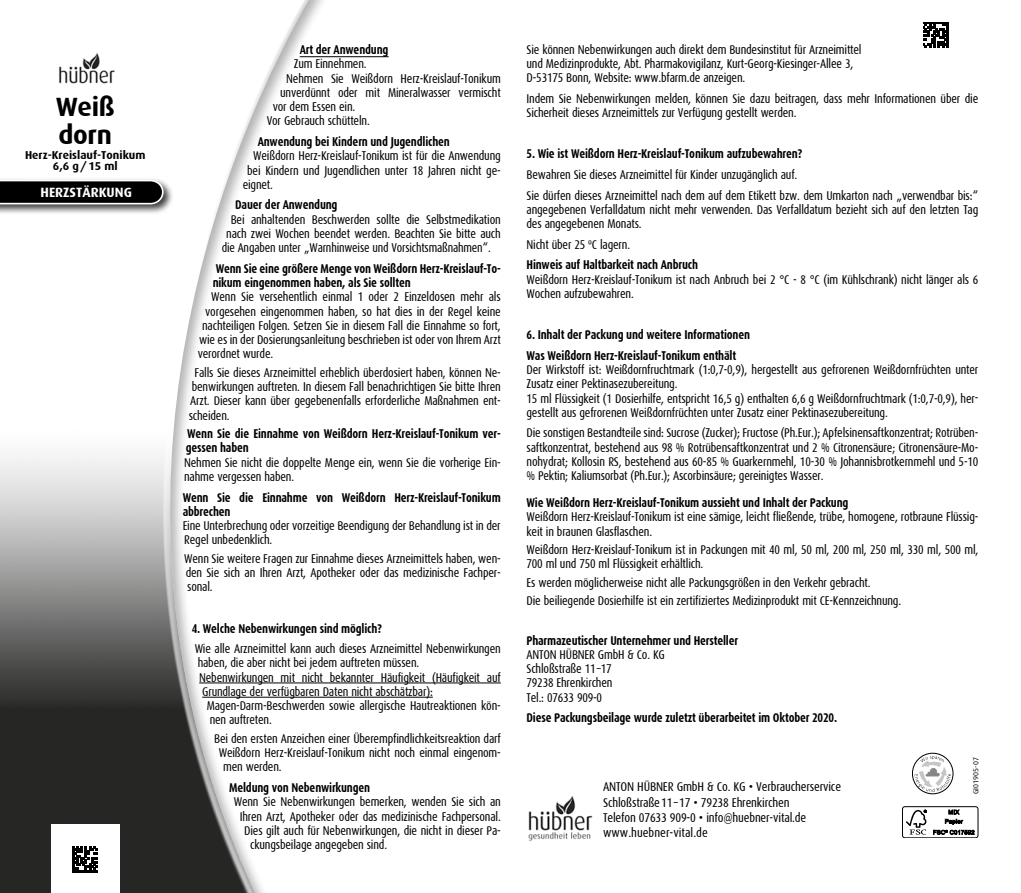
<style>
.page{position:relative;width:1021px;height:893px;background:#fff}
.page>*{position:absolute;margin:0;border:0;box-sizing:border-box;transform-origin:0 0}
.t1{font:700 26.4px/27.9px "Dax";letter-spacing:-.015em;color:#000}
.t2{font:700 13.5px "Dax";color:#fff}
.t3{font:12.75px/14.2px "Dax Condensed";letter-spacing:-.015em;color:#000}
.t4{font:700 12.75px/14.2px "Dax Condensed";letter-spacing:-.015em;color:#000}
.t5{font:12.75px "Dax Condensed";letter-spacing:-.015em;color:#000;scale:.95 1}
.t6{font:700 11.4px/11.2px "Dax";color:#000;text-align:center}
.t7{font:7.5px "Dax";color:#000}
</style>
<div class="page">
<hr style="left:300px;top:56px;width:88px;height:1px;background:#000">
<hr style="left:199px;top:683px;width:302px;height:1px;background:#000">
<hr style="left:202px;top:697px;width:231px;height:1px;background:#000">
<svg style="left:912px;top:753px;width:41px;height:41px"></svg>
<div style="left:912px;top:753px;width:41px;height:41px;border:1px solid #000;border-radius:50%"></div>
<svg style="left:914px;top:756px;width:36px;height:36px"></svg>
<div style="left:902px;top:806px;width:76px;height:32px;border:1px solid #000;border-radius:3px"></div>
<svg style="left:906px;top:810px;width:20px;height:25px"></svg>
<svg style="left:933px;top:809px;width:41px;height:26px"></svg>
<img style="left:528px;top:796px;width:65px;height:45px">
<div style="left:0;top:0;width:331px;height:893px;background:#fff"></div>
<img style="left:0;top:0;width:309px;height:893px">
<img style="left:45px;top:46px;width:82px;height:48px">
<div style="left:0;top:177px;width:174px;height:38px;background:#000;opacity:.75"></div>
<svg style="left:0;top:180px;width:164px;height:24px"></svg>
<div style="left:51px;top:825px;width:68px;height:68px;background:#fff"></div>
<svg style="left:72px;top:846px;width:26px;height:26px"></svg>
<svg style="left:923px;top:22px;width:25px;height:25px"></svg>
<h1 class="t1" style="left:56px;top:93px;width:60px">Weiß dorn</h1>
<p class="t6" style="left:25px;top:150px;width:122px">Herz-Kreislauf-Tonikum<br>6,6 g/15 ml</p>
<p class="t2" style="left:41px;top:185px;width:93px">HERZSTÄRKUNG</p>
<p class="t4" style="left:300px;top:43px;width:90px">Art der Anwendung</p>
<p class="t3" style="left:294px;top:57px;width:74px">Zum Einnehmen.</p>
<p class="t3" style="left:286px;top:71px;width:216px">Nehmen Sie Weißdorn Herz-Kreislauf-Tonikum</p>
<p class="t3" style="left:280px;top:86px;width:222px">unverdünnt oder mit Mineralwasser vermischt</p>
<p class="t3" style="left:273px;top:100px;width:84px">vor dem Essen ein.</p>
<p class="t3" style="left:267px;top:114px;width:105px">Vor Gebrauch schütteln.</p>
<p class="t4" style="left:258px;top:135px;width:194px">Anwendung bei Kindern und Jugendlichen</p>
<p class="t3" style="left:253px;top:149px;width:249px">Weißdorn Herz-Kreislauf-Tonikum ist für die Anwendung</p>
<p class="t3" style="left:247px;top:163px;width:255px">bei Kindern und Jugendlichen unter 18 Jahren nicht ge-</p>
<p class="t3" style="left:243px;top:177px;width:32px">eignet.</p>
<p class="t4" style="left:235px;top:198px;width:104px">Dauer der Anwendung</p>
<p class="t3" style="left:231px;top:212px;width:271px">Bei anhaltenden Beschwerden sollte die Selbstmedikation</p>
<p class="t3" style="left:226px;top:227px;width:276px">nach zwei Wochen beendet werden. Beachten Sie bitte auch</p>
<p class="t5" style="left:222px;top:241px;width:285px">die Angaben unter „Warnhinweise und Vorsichtsmaßnahmen“.</p>
<p class="t4" style="left:213px;top:261px;width:290px">Wenn Sie eine größere Menge von Weißdorn Herz-Kreislauf-To&shy;nikum eingenommen haben, als Sie sollten</p>
<p class="t3" style="left:211px;top:290px;width:291px">Wenn Sie versehentlich einmal 1 oder 2 Einzeldosen mehr als</p>
<p class="t3" style="left:205px;top:304px;width:297px">vorgesehen eingenommen haben, so hat dies in der Regel keine</p>
<p class="t3" style="left:202px;top:318px;width:300px">nachteiligen Folgen. Setzen Sie in diesem Fall die Einnahme so fort,</p>
<p class="t3" style="left:199px;top:333px;width:303px">wie es in der Dosierungsanleitung beschrieben ist oder von Ihrem Arzt</p>
<p class="t3" style="left:198px;top:347px;width:77px">verordnet wurde.</p>
<p class="t3" style="left:189px;top:366px;width:314px;text-align:justify;text-indent:6px">Falls Sie dieses Arzneimittel erheblich überdosiert haben, können Ne&shy;benwirkungen auftreten. In diesem Fall benachrichtigen Sie bitte Ihren Arzt. Dieser kann über gegebenenfalls erforderliche Maßnahmen ent&shy;scheiden.</p>
<p class="t4" style="left:186px;top:427px;width:317px">Wenn Sie die Einnahme von Weißdorn Herz-Kreislauf-Tonikum ver&shy;gessen haben</p>
<p class="t3" style="left:184px;top:455px;width:318px">Nehmen Sie nicht die doppelte Menge ein, wenn Sie die vorherige Ein&shy;nahme vergessen haben.</p>
<p class="t4" style="left:183px;top:490px;width:320px">Wenn Sie die Einnahme von Weißdorn Herz-Kreislauf-Tonikum abbrechen</p>
<p class="t3" style="left:183px;top:519px;width:319px">Eine Unterbrechung oder vorzeitige Beendigung der Behandlung ist in der<br>Regel unbedenklich.</p>
<p class="t3" style="left:184px;top:551px;width:318px;text-align:justify">Wenn Sie weitere Fragen zur Einnahme dieses Arzneimittels haben, wen&shy;den Sie sich an Ihren Arzt, Apotheker oder das medizinische Fachper&shy;sonal.</p>
<p class="t4" style="left:192px;top:621px;width:192px">4. Welche Nebenwirkungen sind möglich?</p>
<p class="t3" style="left:195px;top:642px;width:308px">Wie alle Arzneimittel kann auch dieses Arzneimittel Nebenwirkungen</p>
<p class="t3" style="left:198px;top:656px;width:223px">haben, die aber nicht bei jedem auftreten müssen.</p>
<p class="t3" style="left:199px;top:670px;width:303px">Nebenwirkungen mit nicht bekannter Häufigkeit (Häufigkeit auf</p>
<p class="t3" style="left:202px;top:685px;width:232px">Grundlage der verfügbaren Daten nicht abschätzbar):</p>
<p class="t3" style="left:207px;top:699px;width:295px">Magen-Darm-Beschwerden sowie allergische Hautreaktionen kön-</p>
<p class="t3" style="left:210px;top:713px;width:64px">nen auftreten.</p>
<p class="t3" style="left:214px;top:731px;width:288px">Bei den ersten Anzeichen einer Überempfindlichkeitsreaktion darf</p>
<p class="t3" style="left:219px;top:746px;width:283px">Weißdorn Herz-Kreislauf-Tonikum nicht noch einmal eingenom-</p>
<p class="t3" style="left:223px;top:760px;width:60px">men werden.</p>
<p class="t4" style="left:229px;top:781px;width:142px">Meldung von Nebenwirkungen</p>
<p class="t3" style="left:234px;top:795px;width:268px">Wenn Sie Nebenwirkungen bemerken, wenden Sie sich an</p>
<p class="t3" style="left:240px;top:809px;width:262px">Ihren Arzt, Apotheker oder das medizinische Fachpersonal.</p>
<p class="t3" style="left:244px;top:823px;width:258px">Dies gilt auch für Nebenwirkungen, die nicht in dieser Pa-</p>
<p class="t3" style="left:250px;top:838px;width:138px">ckungsbeilage angegeben sind.</p>
<p class="t3" style="left:526px;top:42px;width:336px">Sie können Nebenwirkungen auch direkt dem Bundesinstitut für Arzneimittel und Medizinprodukte, Abt. Pharmakovigilanz, Kurt-Georg-Kiesinger-Allee 3,<br>D-53175 Bonn, Website: www.bfarm.de anzeigen.</p>
<p class="t3" style="left:526px;top:91px;width:453px">Indem Sie Nebenwirkungen melden, können Sie dazu beitragen, dass mehr Informationen über die<br>Sicherheit dieses Arzneimittels zur Verfügung gestellt werden.</p>
<p class="t4" style="left:526px;top:147px;width:277px">5. Wie ist Weißdorn Herz-Kreislauf-Tonikum aufzubewahren?</p>
<p class="t3" style="left:526px;top:164px;width:453px;line-height:20.7px">Bewahren Sie dieses Arzneimittel für Kinder unzugänglich auf.<br>Sie dürfen dieses Arzneimittel nach dem auf dem Etikett bzw. dem Umkarton nach „verwendbar bis:“</p>
<p class="t3" style="left:526px;top:202px;width:453px">angegebenen Verfalldatum nicht mehr verwenden. Das Verfalldatum bezieht sich auf den letzten Tag des angegebenen Monats.</p>
<p class="t3" style="left:526px;top:237px;width:105px">Nicht über 25 ºC lagern.</p>
<p class="t4" style="left:526px;top:258px;width:173px">Hinweis auf Haltbarkeit nach Anbruch</p>
<p class="t3" style="left:526px;top:272px;width:453px">Weißdorn Herz-Kreislauf-Tonikum ist nach Anbruch bei 2 °C - 8 °C (im Kühlschrank) nicht länger als 6<br>Wochen aufzubewahren.</p>
<p class="t4" style="left:526px;top:324px;width:225px;line-height:20.7px">6. Inhalt der Packung und weitere Informationen<br>Was Weißdorn Herz-Kreislauf-Tonikum enthält</p>
<p class="t3" style="left:526px;top:363px;width:453px">Der Wirkstoff ist: Weißdornfruchtmark (1:0,7-0,9), hergestellt aus gefrorenen Weißdornfrüchten unter Zusatz einer Pektinasezubereitung.<br>15 ml Flüssigkeit (1 Dosierhilfe, entspricht 16,5 g) enthalten 6,6 g Weißdornfruchtmark (1:0,7-0,9), her&shy;gestellt aus gefrorenen Weißdornfrüchten unter Zusatz einer Pektinasezubereitung.</p>
<p class="t3" style="left:526px;top:426px;width:453px;text-align:justify">Die sonstigen Bestandteile sind: Sucrose (Zucker); Fructose (Ph.Eur.); Apfelsinensaftkonzentrat; Rotrüben&shy;saftkonzentrat, bestehend aus 98 % Rotrübensaftkonzentrat und 2 % Citronensäure; Citronensäure-Mo&shy;nohydrat; Kollosin RS, bestehend aus 60-85 % Guarkernmehl, 10-30 % Johannisbrotkernmehl und 5-10 % Pektin; Kaliumsorbat (Ph.Eur.); Ascorbinsäure; gereinigtes Wasser.</p>
<p class="t4" style="left:526px;top:496px;width:323px">Wie Weißdorn Herz-Kreislauf-Tonikum aussieht und Inhalt der Packung</p>
<p class="t3" style="left:526px;top:510px;width:453px">Weißdorn Herz-Kreislauf-Tonikum ist eine sämige, leicht fließende, trübe, homogene, rotbraune Flüssig&shy;keit in braunen Glasflaschen.</p>
<p class="t3" style="left:526px;top:543px;width:453px">Weißdorn Herz-Kreislauf-Tonikum ist in Packungen mit 40 ml, 50 ml, 200 ml, 250 ml, 330 ml, 500 ml,<br>700 ml und 750 ml Flüssigkeit erhältlich.</p>
<p class="t3" style="left:526px;top:573px;width:376px;line-height:18.5px">Es werden möglicherweise nicht alle Packungsgrößen in den Verkehr gebracht.<br>Die beiliegende Dosierhilfe ist ein zertifiziertes Medizinprodukt mit CE-Kennzeichnung.</p>
<p class="t4" style="left:526px;top:633px;width:213px">Pharmazeutischer Unternehmer und Hersteller</p>
<p class="t3" style="left:526px;top:647px;width:140px">ANTON HÜBNER GmbH &amp; Co. KG<br>Schloßstraße 11–17<br>79238 Ehrenkirchen<br>Tel.: 07633 909-0</p>
<p class="t4" style="left:526px;top:711px;width:312px">Diese Packungsbeilage wurde zuletzt überarbeitet im Oktober 2020.</p>
<p class="t3" style="left:603px;top:780px;width:239px;line-height:15.3px">ANTON HÜBNER GmbH &amp; Co. KG • Verbraucherservice Schloßstraße11–17 • 79238 Ehrenkirchen<br>Telefon 07633 909-0 • info@huebner-vital.de www.huebner-vital.de</p>
<p class="t7" style="left:971px;top:794px;width:38px;rotate:-90deg">GI01905-07</p>
</div>
